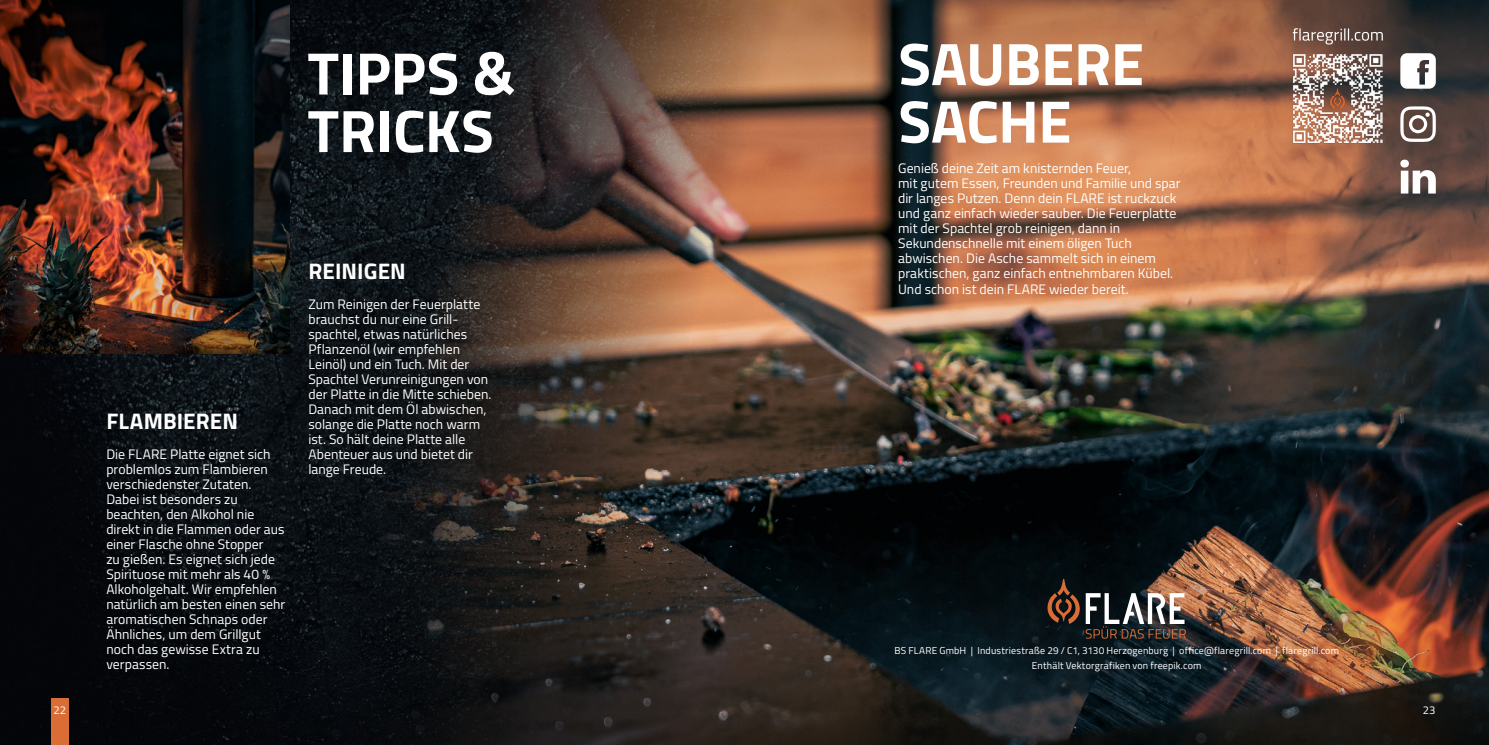
<style>
.page{position:relative;width:1489px;height:745px;background:#fff}
.page>*{position:absolute;margin:0;border:0;box-sizing:border-box;transform-origin:0 0}
.t1{font:700 60px/57.5px "Titillium Web";letter-spacing:-.005em;color:#fff}
.t2{font:700 22.5px "Titillium Web";letter-spacing:.005em;color:#fff}
.t3{font:13.75px/15px "Titillium Web";color:#fff}
.t4{font:11.25px "Titillium Web";color:#fff}
.t5{font:10px/15px "Titillium Web";letter-spacing:.015em;color:#fff;text-align:center}
</style>
<div class="page">
<img style="left:0;top:353px;width:274px;height:391px">
<img style="left:274px;top:0;width:1214px;height:744px">
<svg style="left:1400px;top:53px;width:35px;height:36px"></svg>
<svg style="left:1400px;top:106px;width:35px;height:36px"></svg>
<svg style="left:1400px;top:159px;width:35px;height:34px"></svg>
<img style="left:1292px;top:53px;width:90px;height:90px">
<div style="left:51px;top:698px;width:18px;height:46px;background:#d96d35"></div>
<svg style="left:1045px;top:578px;width:140px;height:60px;background:#4d4541"></svg>
<img style="left:0;top:0;width:289px;height:353px">
<svg style="left:1292px;top:28px;width:90px;height:16px"></svg>
<h1 class="t1" style="left:307px;top:42px;width:209px">TIPPS &amp;<br>TRICKS</h1>
<h2 class="t2" style="left:106px;top:404px;width:133px">FLAMBIEREN</h2>
<p class="t3" style="left:106px;top:445px;width:180px">Die FLARE Platte eignet sich problemlos zum Flambieren verschiedenster Zutaten.<br>Dabei ist besonders zu beachten, den Alkohol nie direkt in die Flammen oder aus einer Flasche ohne Stopper<br>zu gießen. Es eignet sich jede<br>Spirituose mit mehr als 40 %<br>Alkoholgehalt. Wir empfehlen natürlich am besten einen sehr aromatischen Schnaps oder<br>Ähnliches, um dem Grillgut noch das gewisse Extra zu verpassen.</p>
<h2 class="t2" style="left:308px;top:254px;width:99px">REINIGEN</h2>
<p class="t3" style="left:308px;top:295px;width:185px">Zum Reinigen der Feuerplatte brauchst du nur eine Grill&shy;spachtel, etwas natürliches<br>Pflanzenöl (wir empfehlen<br>Leinöl) und ein Tuch. Mit der<br>Spachtel Verunreinigungen von der Platte in die Mitte schieben.<br>Danach mit dem Öl abwischen, solange die Platte noch warm ist. So hält deine Platte alle<br>Abenteuer aus und bietet dir lange Freude.</p>
<h1 class="t1" style="left:898px;top:32px;width:247px">SAUBERE<br>SACHE</h1>
<p class="t3" style="left:898px;top:160px;width:284px">Genieß deine Zeit am knisternden Feuer,<br>mit gutem Essen, Freunden und Familie und spar dir langes Putzen. Denn dein FLARE ist ruckzuck und ganz einfach wieder sauber. Die Feuerplatte mit der Spachtel grob reinigen, dann in Sekundenschnelle mit einem öligen Tuch abwischen. Die Asche sammelt sich in einem praktischen, ganz einfach entnehmbaren Kübel.<br>Und schon ist dein FLARE wieder bereit.</p>
<p class="t5" style="left:894px;top:642px;width:446px">BS FLARE GmbH | Industriestraße 29 / C1, 3130 Herzogenburg | office@flaregrill.com | flaregrill.com<br>Enthält Vektorgrafiken von freepik.com</p>
<p class="t4" style="left:54px;top:701px;width:14px">22</p>
<p class="t4" style="left:1422px;top:701px;width:14px">23</p>
</div>
